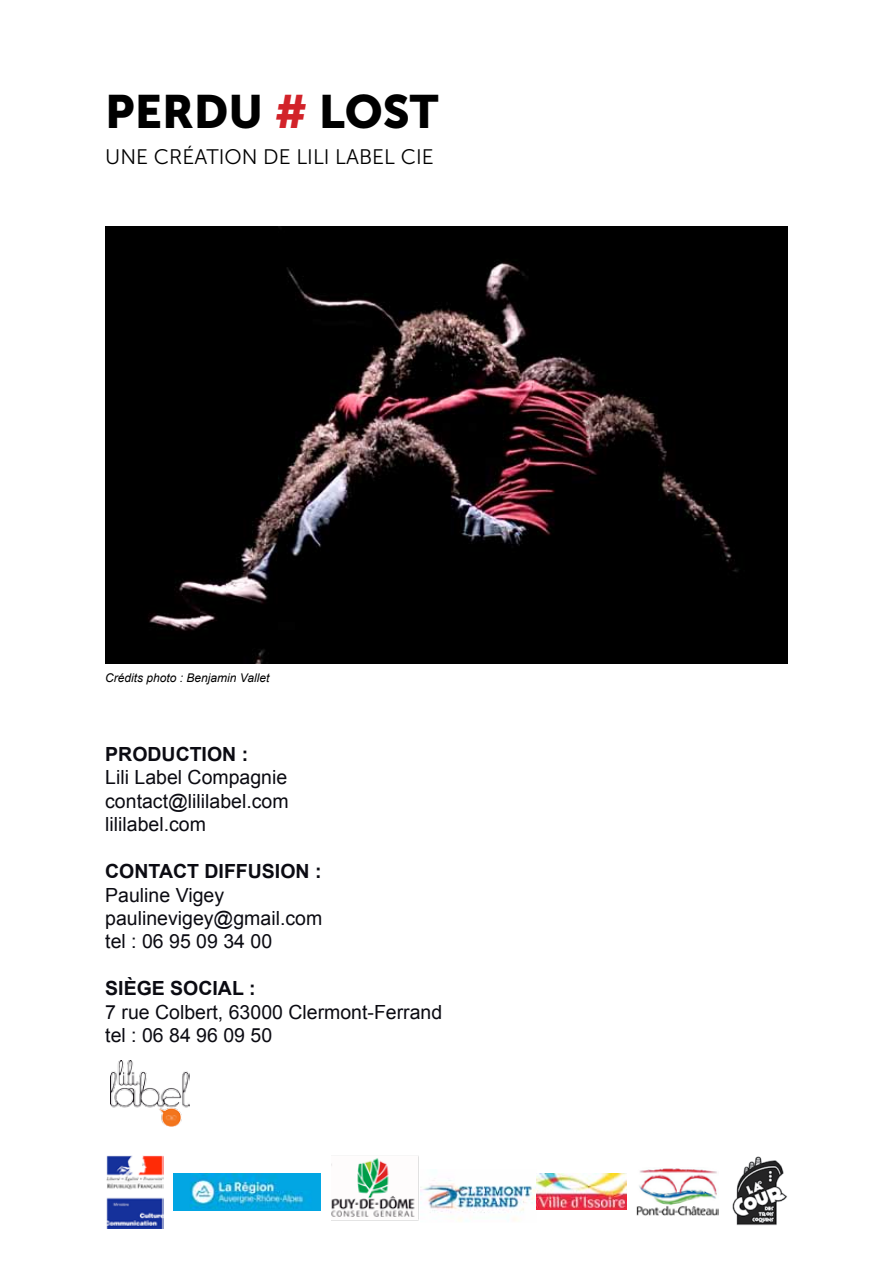
<style>
.page{position:relative;width:893px;height:1263px;background:#fff}
.page>*{position:absolute;margin:0;border:0;box-sizing:border-box;transform-origin:0 0}
.t1{font:46.5px "Museo Sans 900";color:#000}
.t2{font:21px "Museo Sans 300";color:#000}
.t3{font:19.5px/23.4px "Arial";color:#0b0b12}
.t4{font:700 19.5px "Arial";color:#0b0b12}
.t5{font:italic 12px "Arial";color:#000}
.s1{color:#d2232a}
</style>
<div class="page">
<img style="left:111px;top:1061px;width:78px;height:66px">
<img style="left:105px;top:226px;width:683px;height:437px">
<img style="left:174px;top:1174px;width:147px;height:36px">
<img style="left:420px;top:1180px;width:116px;height:41px">
<img style="left:732px;top:1156px;width:55px;height:70px">
<img style="left:106px;top:1155px;width:57px;height:73px">
<img style="left:331px;top:1156px;width:88px;height:65px">
<img style="left:637px;top:1168px;width:82px;height:48px">
<img style="left:536px;top:1173px;width:91px;height:37px">
<h1 class="t1" style="left:105px;top:86px;width:335px">PERDU <span class="s1">#</span> LOST</h1>
<p class="t2" style="left:105px;top:145px;width:330px">UNE CRÉATION DE LILI LABEL CIE</p>
<p class="t5" style="left:105px;top:670px;width:166px">Crédits photo : Benjamin Vallet</p>
<p class="t4" style="left:105px;top:741px;width:57px">PRODUCT</p>
<p class="t4" style="left:202px;top:741px;width:48px">ION :</p>
<p class="t3" style="left:105px;top:766px;width:185px;text-align:justify">Lili Label Compagnie contact@lililabel.com lililabel.com</p>
<p class="t4" style="left:105px;top:858px;width:132px">CONTACT DIFFU</p>
<p class="t4" style="left:262px;top:858px;width:61px">SION :</p>
<p class="t3" style="left:105px;top:883px;width:219px">Pauline Vigey paulinevigey@gmail.com tel : 06 95 09 34 00</p>
<p class="t4" style="left:105px;top:975px;width:152px">SIÈG E SOCIAL :</p>
<p class="t3" style="left:105px;top:1000px;width:339px">7 rue Colbert, 63000 Clermont-Ferrand tel : 06 84 96 09 50</p>
</div>
